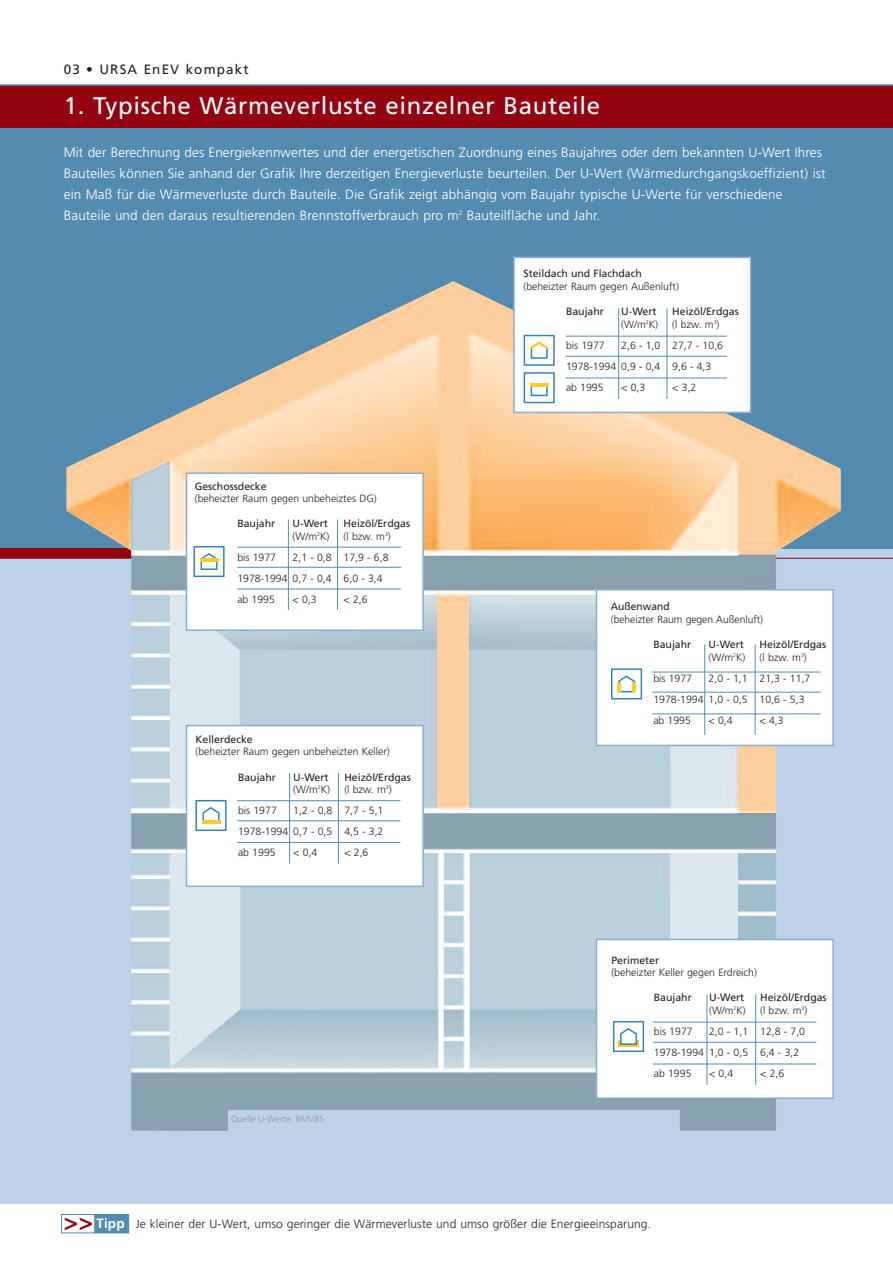
<style>
.page{position:relative;width:893px;height:1263px;background:#fff}
.page>*{position:absolute;margin:0;border:0;box-sizing:border-box;transform-origin:0 0}
.t1{font:24px "Frutiger LT";letter-spacing:.03em;color:#fff}
.t2{font:700 24px "Frutiger LT";color:#940410}
.t3{font:300 13.5px/21px "Frutiger LT";letter-spacing:.01em;color:#fff}
.t4{font:13.5px "Frutiger LT";letter-spacing:.085em;color:#231f20}
.t5{font:300 12px "Frutiger LT";letter-spacing:.01em;color:#231f20}
.t6{font:300 10.5px/21.1px "Frutiger LT";color:#231f20}
.t7{font:10.5px "Frutiger LT";color:#231f20}
.t8{font:300 9px "Frutiger LT";color:#939598}
.s1{font-weight:700;font-size:13.5px;color:#fff}
</style>
<div class="page">
<div style="left:0;top:85px;width:893px;height:1118px;background:#bed2e7"></div>
<div style="left:0;top:85px;width:893px;height:464px;background:#548cb1"></div>
<div style="left:0;top:85px;width:893px;height:43px;background:#940410"></div>
<div style="left:0;top:549px;width:365px;height:9px;background:#940410"></div>
<hr style="left:0;top:558px;width:893px;height:1px;background:#940410">
<img style="left:66px;top:281px;width:775px;height:850px">
<div style="left:187px;top:474px;width:235px;height:155px;background:#fff"></div>
<div style="left:186px;top:472px;width:238px;height:159px;border:2px solid #87aed2"></div>
<div style="left:515px;top:258px;width:235px;height:154px;background:#fff"></div>
<div style="left:513px;top:257px;width:238px;height:156px;border:2px solid #87aed2"></div>
<hr style="left:237px;top:547px;width:164px;height:1px;background:#548cb1">
<hr style="left:237px;top:567px;width:164px;height:1px;background:#548cb1">
<hr style="left:237px;top:589px;width:164px;height:1px;background:#548cb1">
<hr style="left:288px;top:519px;width:1px;height:91px;background:#548cb1">
<hr style="left:337px;top:519px;width:1px;height:91px;background:#548cb1">
<div style="left:187px;top:726px;width:235px;height:159px;background:#fff"></div>
<div style="left:186px;top:725px;width:238px;height:162px;border:2px solid #87aed2"></div>
<div style="left:597px;top:940px;width:235px;height:157px;background:#fff"></div>
<div style="left:596px;top:939px;width:238px;height:160px;border:2px solid #87aed2"></div>
<hr style="left:653px;top:1022px;width:163px;height:1px;background:#548cb1">
<hr style="left:653px;top:1042px;width:163px;height:1px;background:#548cb1">
<hr style="left:653px;top:1063px;width:163px;height:1px;background:#548cb1">
<hr style="left:707px;top:994px;width:1px;height:91px;background:#548cb1">
<hr style="left:755px;top:994px;width:1px;height:91px;background:#548cb1">
<div style="left:597px;top:590px;width:235px;height:155px;background:#fff"></div>
<div style="left:596px;top:589px;width:238px;height:157px;border:2px solid #87aed2"></div>
<hr style="left:652px;top:672px;width:169px;height:1px;background:#548cb1">
<hr style="left:652px;top:692px;width:169px;height:1px;background:#548cb1">
<hr style="left:652px;top:713px;width:169px;height:1px;background:#548cb1">
<hr style="left:704px;top:644px;width:1px;height:91px;background:#548cb1">
<hr style="left:755px;top:644px;width:1px;height:91px;background:#548cb1">
<div style="left:193px;top:546px;width:32px;height:31px;border:1px solid #3184b4"></div>
<svg style="left:200px;top:553px;width:19px;height:17px"></svg>
<hr style="left:200px;top:558px;width:18px;height:4px;background:#feca2a">
<div style="left:524px;top:335px;width:31px;height:31px;border:1px solid #3184b4"></div>
<svg style="left:528px;top:341px;width:22px;height:18px"></svg>
<div style="left:524px;top:372px;width:31px;height:31px;border:1px solid #3184b4"></div>
<svg style="left:530px;top:387px;width:18px;height:10px"></svg>
<hr style="left:530px;top:383px;width:18px;height:4px;background:#feca2a">
<div style="left:611px;top:668px;width:31px;height:31px;border:1px solid #3184b4"></div>
<svg style="left:618px;top:675px;width:17px;height:18px"></svg>
<hr style="left:617px;top:682px;width:4px;height:10px;background:#feca2a">
<hr style="left:632px;top:682px;width:4px;height:10px;background:#feca2a">
<div style="left:195px;top:800px;width:32px;height:31px;border:1px solid #3184b4"></div>
<svg style="left:202px;top:807px;width:19px;height:17px"></svg>
<hr style="left:202px;top:820px;width:18px;height:4px;background:#feca2a">
<div style="left:613px;top:1021px;width:31px;height:31px;border:1px solid #3184b4"></div>
<div style="left:618px;top:1040px;width:21px;height:7px;background:#feca2a"></div>
<svg style="left:620px;top:1028px;width:17px;height:17px"></svg>
<hr style="left:237px;top:800px;width:163px;height:1px;background:#548cb1">
<hr style="left:237px;top:820px;width:163px;height:1px;background:#548cb1">
<hr style="left:237px;top:842px;width:163px;height:1px;background:#548cb1">
<hr style="left:289px;top:773px;width:1px;height:90px;background:#548cb1">
<hr style="left:338px;top:773px;width:1px;height:90px;background:#548cb1">
<hr style="left:566px;top:336px;width:161px;height:1px;background:#548cb1">
<hr style="left:566px;top:356px;width:161px;height:1px;background:#548cb1">
<hr style="left:566px;top:378px;width:161px;height:1px;background:#548cb1">
<hr style="left:618px;top:308px;width:1px;height:91px;background:#548cb1">
<hr style="left:667px;top:308px;width:1px;height:91px;background:#548cb1">
<hr style="left:0;top:84px;width:893px;height:2px;background:#548cb1">
<div style="left:61px;top:1214px;width:34px;height:19px;border:1px solid #548cb1"></div>
<div style="left:96px;top:1215px;width:32px;height:17px;background:#548cb1"></div>
<div style="left:95px;top:1214px;width:34px;height:19px;border:1px solid #548cb1"></div>
<p class="t4" style="left:64px;top:64px;width:186px">03 • URSA EnEV kompakt</p>
<h1 class="t1" style="left:64px;top:96px;width:538px">1. Typische Wärmeverluste einzelner Bauteile</h1>
<p class="t3" style="left:64px;top:143px;width:763px">Mit der Berechnung des Energiekennwertes und der energetischen Zuordnung eines Baujahres oder dem bekannten U-Wert Ihres Bauteiles können Sie anhand der Grafik Ihre derzeitigen Energieverluste beurteilen. Der U-Wert (Wärmedurchgangskoeffizient) ist ein Maß für die Wärmeverluste durch Bauteile. Die Grafik zeigt abhängig vom Baujahr typische U-Werte für verschiedene Bauteile und den daraus resultierenden Brennstoffverbrauch pro m<sup>2</sup> Bauteilfläche und Jahr.</p>
<p class="t7" style="left:195px;top:482px;width:73px">Geschossdecke</p>
<p class="t6" style="left:195px;top:489px;width:184px">(beheizter Raum gegen unbeheiztes DG)</p>
<p class="t7" style="left:237px;top:519px;width:39px">Baujahr</p>
<p class="t7" style="left:293px;top:519px;width:37px">U-Wert</p>
<p class="t7" style="left:344px;top:519px;width:68px">Heizöl/Erdgas</p>
<p class="t6" style="left:293px;top:526px;width:38px">(W/m<sup>2</sup>K)</p>
<p class="t6" style="left:344px;top:526px;width:49px">(l bzw. m<sup>3</sup>)</p>
<p class="t6" style="left:237px;top:548px;width:40px">bis 1977</p>
<p class="t6" style="left:237px;top:548px;width:153px;text-indent:55px">2,1 - 0,8 17,9 - 6,8<br>1978-1994 0,7 - 0,4 6,0 - 3,4 ab 1995</p>
<p class="t6" style="left:293px;top:590px;width:26px">&lt; 0,3</p>
<p class="t6" style="left:344px;top:590px;width:26px">&lt; 2,6</p>
<p class="t7" style="left:195px;top:735px;width:59px">Kellerdecke</p>
<p class="t6" style="left:195px;top:742px;width:196px">(beheizter Raum gegen unbeheizten Keller)</p>
<p class="t7" style="left:238px;top:773px;width:39px">Baujahr</p>
<p class="t7" style="left:293px;top:773px;width:37px">U-Wert</p>
<p class="t7" style="left:344px;top:773px;width:68px">Heizöl/Erdgas</p>
<p class="t6" style="left:293px;top:780px;width:38px">(W/m<sup>2</sup>K)</p>
<p class="t6" style="left:344px;top:780px;width:49px">(l bzw. m<sup>3</sup>)</p>
<p class="t6" style="left:238px;top:801px;width:40px">bis 1977</p>
<p class="t6" style="left:238px;top:801px;width:147px;text-align:justify;text-indent:55px">1,2 - 0,8 7,7 - 5,1<br>1978-1994 0,7 - 0,5 4,5 - 3,2 ab 1995</p>
<p class="t6" style="left:293px;top:843px;width:26px">&lt; 0,4</p>
<p class="t6" style="left:344px;top:843px;width:26px">&lt; 2,6</p>
<p class="t8" style="left:231px;top:1115px;width:94px">Quelle U-Werte: BMVBS</p>
<p class="t7" style="left:523px;top:269px;width:120px">Steildach und Flachdach</p>
<p class="t6" style="left:523px;top:276px;width:157px">(beheizter Raum gegen Außenluft)</p>
<p class="t7" style="left:566px;top:307px;width:39px">Baujahr</p>
<p class="t7" style="left:621px;top:307px;width:37px">U-Wert</p>
<p class="t7" style="left:672px;top:307px;width:68px">Heizöl/Erdgas</p>
<p class="t6" style="left:621px;top:314px;width:38px">(W/m<sup>2</sup>K)</p>
<p class="t6" style="left:672px;top:314px;width:49px">(l bzw. m<sup>3</sup>)</p>
<p class="t6" style="left:566px;top:335px;width:40px">bis 1977</p>
<p class="t6" style="left:566px;top:335px;width:159px;text-indent:55px">2,6 - 1,0 27,7 - 10,6<br>1978-1994 0,9 - 0,4 9,6 - 4,3 ab 1995</p>
<p class="t6" style="left:621px;top:378px;width:26px">&lt; 0,3</p>
<p class="t6" style="left:672px;top:378px;width:26px">&lt; 3,2</p>
<p class="t7" style="left:611px;top:602px;width:60px">Außenwand</p>
<p class="t6" style="left:611px;top:609px;width:154px">(beheizter Raum gegen Außenluft)</p>
<p class="t7" style="left:653px;top:640px;width:39px">Baujahr</p>
<p class="t7" style="left:709px;top:640px;width:37px">U-Wert</p>
<p class="t7" style="left:760px;top:640px;width:68px">Heizöl/Erdgas</p>
<p class="t6" style="left:709px;top:647px;width:38px">(W/m<sup>2</sup>K)</p>
<p class="t6" style="left:760px;top:647px;width:49px">(l bzw. m<sup>3</sup>)</p>
<p class="t6" style="left:653px;top:668px;width:40px">bis 1977</p>
<p class="t6" style="left:653px;top:668px;width:159px;text-indent:55px">2,0 - 1,1 21,3 - 11,7<br>1978-1994 1,0 - 0,5 10,6 - 5,3 ab 1995</p>
<p class="t6" style="left:709px;top:711px;width:26px">&lt; 0,4</p>
<p class="t6" style="left:760px;top:711px;width:26px">&lt; 4,3</p>
<p class="t7" style="left:611px;top:956px;width:49px">Perimeter</p>
<p class="t6" style="left:611px;top:963px;width:147px">(beheizter Keller gegen Erdreich)</p>
<p class="t7" style="left:654px;top:993px;width:39px">Baujahr</p>
<p class="t7" style="left:709px;top:993px;width:37px">U-Wert</p>
<p class="t7" style="left:760px;top:993px;width:68px">Heizöl/Erdgas</p>
<p class="t6" style="left:709px;top:1001px;width:38px">(W/m<sup>2</sup>K)</p>
<p class="t6" style="left:760px;top:1001px;width:49px">(l bzw. m<sup>3</sup>)</p>
<p class="t6" style="left:654px;top:1022px;width:40px">bis 1977</p>
<p class="t6" style="left:654px;top:1022px;width:153px;text-indent:55px">2,0 - 1,1 12,8 - 7,0<br>1978-1994 1,0 - 0,5 6,4 - 3,2 ab 1995</p>
<p class="t6" style="left:709px;top:1064px;width:26px">&lt; 0,4</p>
<p class="t6" style="left:760px;top:1064px;width:26px">&lt; 2,6</p>
<h1 class="t2" style="left:64px;top:1212px;width:31px">&gt;&gt;</h1>
<p class="t5" style="left:96px;top:1218px;width:556px"><span class="s1">Tipp</span> Je kleiner der U-Wert, umso geringer die Wärmeverluste und umso größer die Energieeinsparung.</p>
</div>
